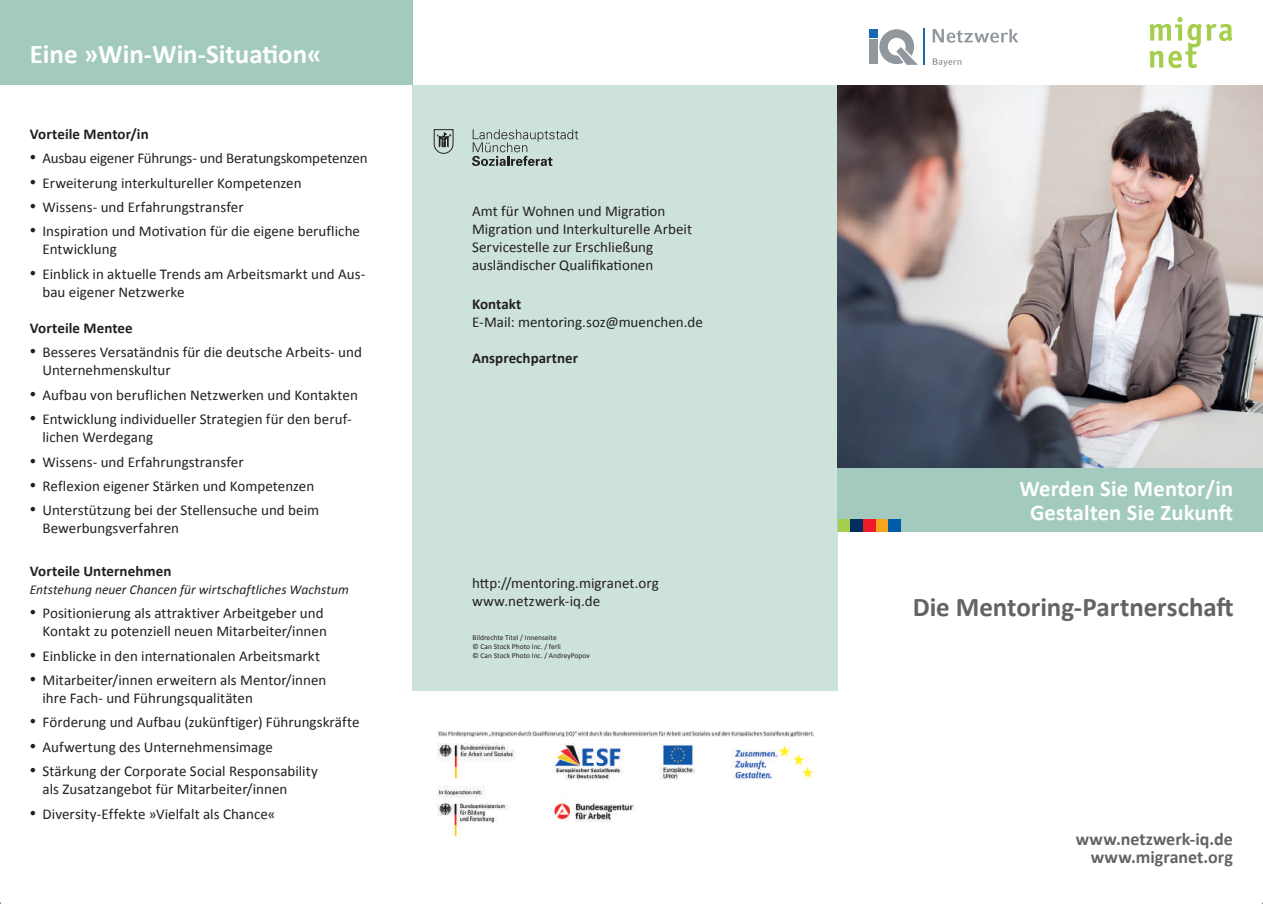
<style>
.page{position:relative;width:1263px;height:904px;background:#fff}
.page>*{position:absolute;margin:0;border:0;box-sizing:border-box;transform-origin:0 0}
.t1{font:700 27px "Calibri";letter-spacing:-.005em;color:#636366}
.t2{font:700 27px "Calibri";color:#fff}
.t3{font:700 22.5px/24px "Calibri";letter-spacing:.01em;color:#fff;text-align:center}
.t4{font:700 18px/18px "Calibri";color:#636366;text-align:right}
.t5{font:15px/18px "Calibri";color:#231f20}
.t6{font:700 15px "Calibri";letter-spacing:.005em;color:#231f20}
.t7{font:italic 13.5px "Calibri";letter-spacing:.005em;color:#231f20}
.t8{font:7.5px/9px "Calibri";color:#231f20}
.s1{font-family:"Times New Roman";font-size:18px}
</style>
<div class="page">
<div style="left:412px;top:85px;width:426px;height:605px;background:#cde2db"></div>
<div style="left:0;top:0;width:412px;height:85px;background:#a2cabf"></div>
<img style="left:838px;top:85px;width:425px;height:383px">
<div style="left:838px;top:468px;width:425px;height:63px;background:#a2cabf"></div>
<div style="left:863px;top:519px;width:13px;height:12px;background:#ee1c28"></div>
<div style="left:838px;top:519px;width:12px;height:12px;background:#a4ce4c"></div>
<div style="left:876px;top:519px;width:13px;height:12px;background:#f9a51b"></div>
<div style="left:888px;top:519px;width:13px;height:12px;background:#015aaa"></div>
<div style="left:850px;top:519px;width:13px;height:12px;background:#002e5e"></div>
<div style="left:870px;top:39px;width:8px;height:25px;background:#90979d"></div>
<div style="left:870px;top:29px;width:8px;height:9px;background:#1768b4"></div>
<svg style="left:879px;top:29px;width:39px;height:36px"></svg>
<hr style="left:923px;top:29px;width:1px;height:36px;background:#1768b4">
<svg style="left:933px;top:58px;width:28px;height:9px"></svg>
<svg style="left:933px;top:29px;width:85px;height:14px"></svg>
<svg style="left:1149px;top:17px;width:83px;height:51px"></svg>
<svg style="left:472px;top:129px;width:106px;height:37px"></svg>
<svg style="left:434px;top:129px;width:20px;height:25px"></svg>
<img style="left:437px;top:731px;width:377px;height:106px">
<h1 class="t2" style="left:30px;top:37px;width:293px">Eine »Win-Win-Situation«</h1>
<p class="t6" style="left:30px;top:125px;width:120px">Vorteile Mentor/in</p>
<p class="t5" style="left:30px;top:149px;width:339px"><span class="s1">•</span> Ausbau eigener Führungs- und Beratungskompetenzen</p>
<p class="t5" style="left:30px;top:173px;width:273px"><span class="s1">•</span> Erweiterung interkultureller Kompetenzen</p>
<p class="t5" style="left:30px;top:197px;width:215px"><span class="s1">•</span> Wissens- und Erfahrungstransfer</p>
<p class="t5" style="left:43px;top:222px;width:319px;text-indent:-13px"><span class="s1">•</span> Inspiration und Motivation für die eigene berufliche<br>Entwicklung</p>
<p class="t5" style="left:43px;top:264px;width:324px;text-indent:-13px"><span class="s1">•</span> Einblick in aktuelle Trends am Arbeitsmarkt und Aus&shy;bau eigener Netzwerke</p>
<p class="t6" style="left:30px;top:318px;width:105px">Vorteile Mentee</p>
<p class="t5" style="left:43px;top:342px;width:321px;text-indent:-13px"><span class="s1">•</span> Besseres Versatändnis für die deutsche Arbeits- und<br>Unternehmenskultur</p>
<p class="t5" style="left:30px;top:385px;width:330px"><span class="s1">•</span> Aufbau von beruflichen Netzwerken und Kontakten</p>
<p class="t5" style="left:43px;top:409px;width:311px;text-indent:-13px"><span class="s1">•</span> Entwicklung individueller Strategien für den beruf&shy;lichen Werdegang</p>
<p class="t5" style="left:30px;top:452px;width:215px"><span class="s1">•</span> Wissens- und Erfahrungstransfer</p>
<p class="t5" style="left:30px;top:476px;width:286px"><span class="s1">•</span> Reflexion eigener Stärken und Kompetenzen</p>
<p class="t5" style="left:43px;top:500px;width:278px;text-indent:-13px"><span class="s1">•</span> Unterstützung bei der Stellensuche und beim<br>Bewerbungsverfahren</p>
<p class="t6" style="left:30px;top:561px;width:143px">Vorteile Unternehmen</p>
<p class="t7" style="left:30px;top:580px;width:321px">Entstehung neuer Chancen für wirtschaftliches Wachstum</p>
<p class="t5" style="left:30px;top:603px;width:299px;text-align:right"><span class="s1">•</span> Positionierung als attraktiver Arbeitgeber und<br>Kontakt zu potenziell neuen Mitarbeiter/innen</p>
<p class="t5" style="left:30px;top:645px;width:292px"><span class="s1">•</span> Einblicke in den internationalen Arbeitsmarkt</p>
<p class="t5" style="left:43px;top:670px;width:285px;text-indent:-13px"><span class="s1">•</span> Mitarbeiter/innen erweitern als Mentor/innen ihre Fach- und Führungsqualitäten</p>
<p class="t5" style="left:30px;top:712px;width:331px"><span class="s1">•</span> Förderung und Aufbau (zukünftiger) Führungskräfte</p>
<p class="t5" style="left:30px;top:737px;width:245px"><span class="s1">•</span> Aufwertung des Unternehmensimage</p>
<p class="t5" style="left:43px;top:761px;width:277px;text-indent:-13px"><span class="s1">•</span> Stärkung der Corporate Social Responsability als Zusatzangebot für Mitarbeiter/innen</p>
<p class="t5" style="left:30px;top:803px;width:247px"><span class="s1">•</span> Diversity-Effekte »Vielfalt als Chance«</p>
<p class="t5" style="left:472px;top:201px;width:221px">Amt für Wohnen und Migration Migration und Interkulturelle Arbeit Servicestelle zur Erschließung ausländischer Qualifikationen</p>
<p class="t6" style="left:472px;top:295px;width:51px">Kontakt</p>
<p class="t5" style="left:472px;top:312px;width:232px">E-Mail: mentoring.soz@muenchen.de</p>
<p class="t6" style="left:472px;top:349px;width:107px">Ansprechpartner</p>
<p class="t5" style="left:472px;top:573px;width:188px">http://mentoring.migranet.org www.netzwerk-iq.de</p>
<p class="t8" style="left:473px;top:633px;width:119px">Bildrechte Titel / Innenseite<br>© Can Stock Photo Inc. / ferli<br>© Can Stock Photo Inc. / AndreyPopov</p>
<h2 class="t3" style="left:1019px;top:476px;width:215px">Werden Sie Mentor/in<br>Gestalten Sie Zukunft</h2>
<h1 class="t1" style="left:913px;top:590px;width:323px">Die Mentoring-Partnerschaft</h1>
<p class="t4" style="left:1076px;top:829px;width:159px">www.netzwerk-iq.de www.migranet.org</p>
</div>
